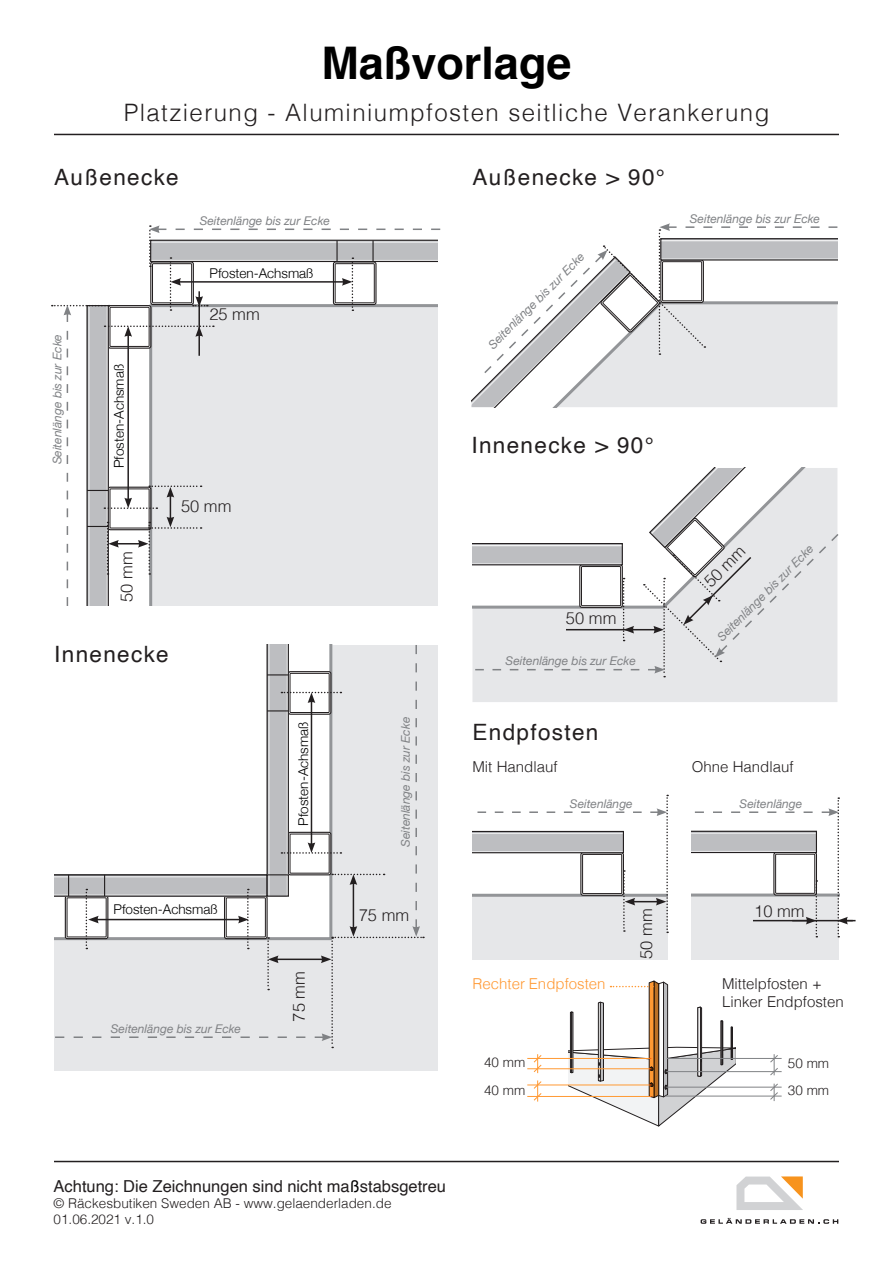
<style>
.page{position:relative;width:893px;height:1263px;background:#fff}
.page>*{position:absolute;margin:0;border:0;box-sizing:border-box;transform-origin:0 0}
.Rubrik_huvud_-_tyska{font:700 45px "Helvetica";color:#000}
.Underrubrik_tyska{font:300 24px "Helvetica";letter-spacing:.06em;color:#231f20}
.Mellanrubrik_-tyska{font:22.5px "Helvetica";letter-spacing:.06em;color:#231f20}
.Mått{font:16.5px "Helvetica";color:#231f20}
.Mått-2{font:300 16.5px "Helvetica";color:#231f20}
.Mått-3{font:300 15px "Helvetica";color:#231f20}
.Mått-4{font:300 15px "Helvetica";color:#f93}
.Mått-5{font:300 13.5px "Helvetica";color:#231f20}
.c_c_text_tyska{font:300 13.5px "Helvetica Neue";color:#000}
.kursiv_liten_text{font:italic 12px "Helvetica Neue";color:#808285}
.s1{color:#000}
</style>
<div class="page">
<div style="left:472px;top:677px;width:365px;height:25px;background:#e6e7e9"></div>
<div style="left:472px;top:895px;width:196px;height:64px;background:#e6e7e9"></div>
<div style="left:54px;top:939px;width:384px;height:131px;background:#e6e7e9"></div>
<div style="left:331px;top:645px;width:107px;height:362px;background:#e6e7e9"></div>
<div style="left:692px;top:895px;width:147px;height:64px;background:#e6e7e9"></div>
<hr style="left:667px;top:1058px;width:115px;height:1px;background:#808285">
<hr style="left:527px;top:1058px;width:124px;height:1px;background:#f93">
<hr style="left:666px;top:1071px;width:116px;height:1px;background:#808285">
<hr style="left:527px;top:1068px;width:124px;height:1px;background:#f93">
<hr style="left:666px;top:1087px;width:116px;height:1px;background:#808285">
<hr style="left:527px;top:1084px;width:124px;height:1px;background:#f93">
<hr style="left:665px;top:1096px;width:117px;height:1px;background:#808285">
<hr style="left:527px;top:1096px;width:124px;height:1px;background:#f93">
<svg style="left:471px;top:223px;width:366px;height:184px"></svg>
<svg style="left:472px;top:468px;width:367px;height:209px"></svg>
<svg style="left:769px;top:1054px;width:10px;height:22px"></svg>
<svg style="left:533px;top:1054px;width:9px;height:19px"></svg>
<svg style="left:533px;top:1080px;width:9px;height:21px"></svg>
<svg style="left:769px;top:1083px;width:10px;height:18px"></svg>
<svg style="left:52px;top:225px;width:388px;height:381px"></svg>
<svg style="left:472px;top:795px;width:196px;height:138px"></svg>
<svg style="left:54px;top:645px;width:370px;height:403px"></svg>
<hr style="left:792px;top:920px;width:63px;height:1px;background:#231f20">
<svg style="left:692px;top:797px;width:161px;height:140px"></svg>
<svg style="left:568px;top:980px;width:168px;height:146px"></svg>
<hr style="left:54px;top:1161px;width:785px;height:1px;background:#231f20">
<hr style="left:54px;top:134px;width:785px;height:1px;background:#231f20">
<svg style="left:736px;top:1176px;width:67px;height:34px"></svg>
<svg style="left:701px;top:1218px;width:137px;height:6px"></svg>
<p class="Rubrik_huvud_-_tyska" style="left:321px;top:27px;width:252px">Maßvorlage</p>
<p class="Underrubrik_tyska" style="left:124px;top:92px;width:647px">Platzierung - Aluminiumpfosten seitliche Verankerung</p>
<p class="Mellanrubrik_-tyska" style="left:54px;top:160px;width:126px">Außenecke</p>
<p class="Mellanrubrik_-tyska" style="left:472px;top:160px;width:194px">Außenecke &gt; 90°</p>
<p class="kursiv_liten_text" style="left:49px;top:464px;width:132px;rotate:-90deg">Seitenlänge bis zur Ecke</p>
<p class="c_c_text_tyska" style="left:108px;top:468px;width:106px;rotate:-90deg">Pfosten-Achsmaß</p>
<p class="Mått-2" style="left:113px;top:602px;width:52px;rotate:-90deg">50 mm</p>
<p class="kursiv_liten_text" style="left:200px;top:212px;width:132px">Seitenlänge bis zur Ecke</p>
<p class="c_c_text_tyska" style="left:210px;top:262px;width:106px">Pfosten-Achsmaß</p>
<p class="Mått-2" style="left:209px;top:300px;width:52px">25 mm</p>
<p class="Mått-2" style="left:181px;top:492px;width:52px">50 mm</p>
<p class="Mellanrubrik_-tyska" style="left:54px;top:637px;width:116px">Innenecke</p>
<p class="kursiv_liten_text" style="left:484px;top:340px;width:132px;rotate:-45deg">Seitenlänge bis zur Ecke</p>
<p class="Mellanrubrik_-tyska" style="left:471px;top:428px;width:184px">Innenecke &gt; 90°</p>
<p class="Mått-2" style="left:566px;top:604px;width:52px">50 mm</p>
<p class="kursiv_liten_text" style="left:506px;top:652px;width:132px">Seitenlänge bis zur Ecke</p>
<p class="kursiv_liten_text" style="left:690px;top:210px;width:132px">Seitenlänge bis zur Ecke</p>
<p class="kursiv_liten_text" style="left:713px;top:633px;width:132px;rotate:-45deg">Seitenlänge bis zur Ecke</p>
<p class="Mått-2" style="left:697px;top:574px;width:52px;rotate:-45deg">50 mm</p>
<p class="c_c_text_tyska" style="left:114px;top:899px;width:106px">Pfosten-Achsmaß</p>
<p class="kursiv_liten_text" style="left:111px;top:1020px;width:132px">Seitenlänge bis zur Ecke</p>
<p class="c_c_text_tyska" style="left:292px;top:826px;width:106px;rotate:-90deg">Pfosten-Achsmaß</p>
<p class="Mått-2" style="left:285px;top:1021px;width:52px;rotate:-90deg">75 mm</p>
<p class="kursiv_liten_text" style="left:397px;top:847px;width:132px;rotate:-90deg">Seitenlänge bis zur Ecke</p>
<p class="Mellanrubrik_-tyska" style="left:472px;top:715px;width:127px">Endpfosten</p>
<p class="Mått-3" style="left:472px;top:754px;width:87px">Mit Handlauf</p>
<p class="Mått-3" style="left:692px;top:753px;width:103px">Ohne Handlauf</p>
<p class="kursiv_liten_text" style="left:570px;top:795px;width:64px">Seitenlänge</p>
<p class="kursiv_liten_text" style="left:740px;top:795px;width:64px">Seitenlänge</p>
<p class="Mått-2" style="left:359px;top:901px;width:52px">75 mm</p>
<p class="Mått-2" style="left:754px;top:897px;width:52px">10 mm</p>
<p class="Mått-2" style="left:632px;top:959px;width:52px;rotate:-90deg">50 mm</p>
<p class="Mått-4" style="left:472px;top:971px;width:135px">Rechter Endpfosten</p>
<p class="Mått-3" style="left:722px;top:971px;width:101px">Mittelpfosten +</p>
<p class="Mått-3" style="left:722px;top:989px;width:123px">Linker Endpfosten</p>
<p class="Mått-5" style="left:484px;top:1051px;width:43px">40 mm</p>
<p class="Mått-5" style="left:788px;top:1052px;width:43px">50 mm</p>
<p class="Mått-5" style="left:484px;top:1079px;width:43px">40 mm</p>
<p class="Mått-5" style="left:788px;top:1079px;width:43px">30 mm</p>
<p class="Mått" style="left:54px;top:1173px;width:394px">Achtung: Die Zeichnungen sind nicht ma<span class="s1">ß</span>stabsgetreu</p>
<p class="Mått-5" style="left:54px;top:1192px;width:339px">© Räckesbutiken Sweden AB - www.gelaenderladen.de</p>
<p class="Mått-5" style="left:54px;top:1208px;width:102px">01.06.2021 v.1.0</p>
</div>
